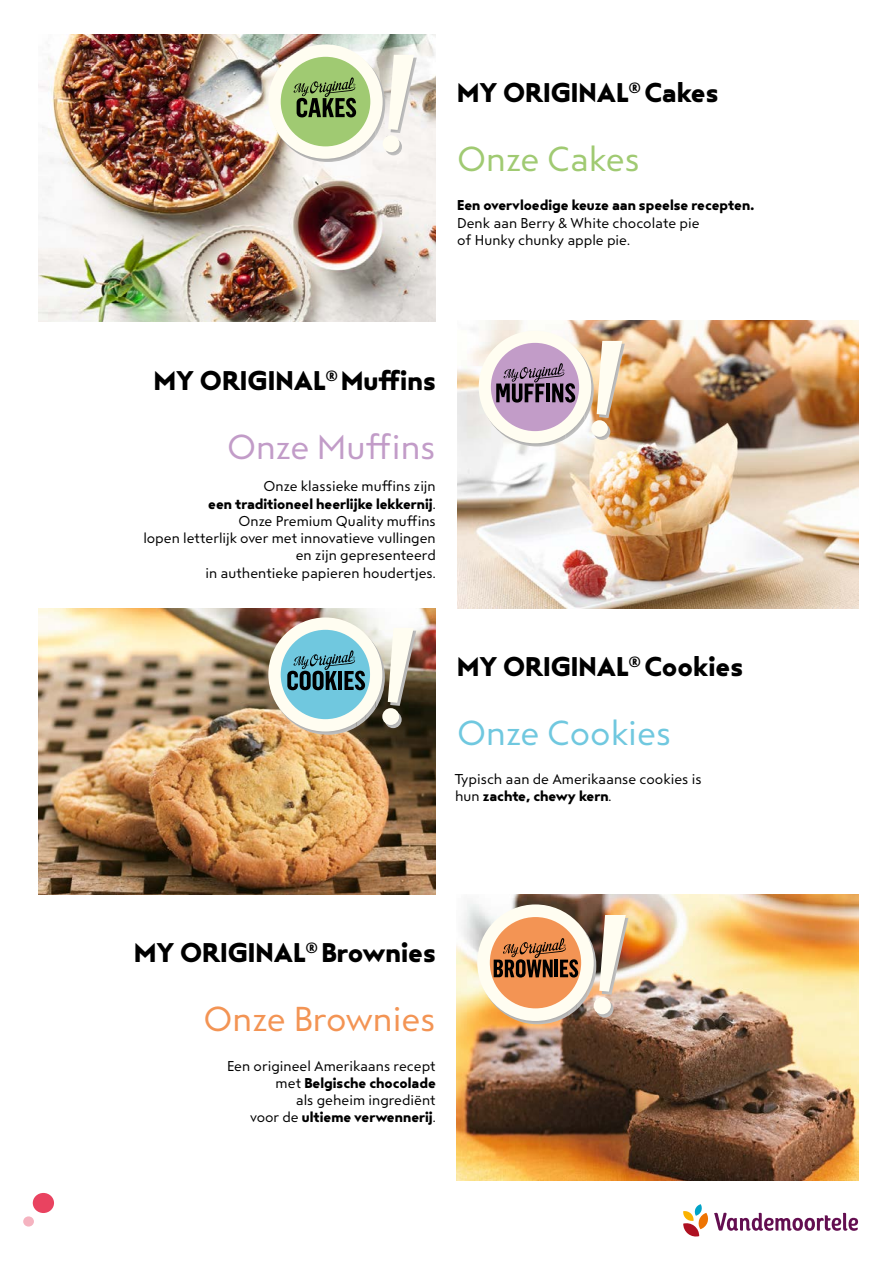
<style>
.page{position:relative;width:893px;height:1263px;background:#fff}
.page>*{position:absolute;margin:0;border:0;box-sizing:border-box;transform-origin:0 0}
.t1{font:34.5px "Steagal Re";color:#f39454}
.t2{font:34.5px "Steagal Re";color:#70c8df}
.t3{font:34.5px "Steagal Re";color:#c29cc8}
.t4{font:34.5px "Steagal Re";color:#a0ca72}
.t5{font:27px "Steagal Bo";color:#000}
.t6{font:14.25px/17.2px "Steagal Re";color:#000}
.t7{font:14.25px "Steagal Bo";color:#000}
.s1{font-family:"Steagal Re"}
</style>
<div class="page">
<svg style="left:683px;top:1204px;width:175px;height:33px"></svg>
<div style="left:33px;top:1193px;width:21px;height:20px;background:#e94360;border-radius:50%"></div>
<div style="left:23px;top:1216px;width:11px;height:10px;background:#f5b3c0;border-radius:50%"></div>
<img style="left:38px;top:34px;width:398px;height:288px">
<img style="left:38px;top:608px;width:398px;height:286px">
<img style="left:457px;top:320px;width:401px;height:288px">
<img style="left:457px;top:894px;width:401px;height:286px">
<img style="left:289px;top:47px;width:68px;height:115px">
<img style="left:356px;top:55px;width:10px;height:99px">
<img style="left:280px;top:62px;width:10px;height:85px">
<img style="left:366px;top:62px;width:10px;height:85px">
<img style="left:270px;top:73px;width:9px;height:63px">
<img style="left:376px;top:73px;width:9px;height:63px">
<img style="left:391px;top:58px;width:26px;height:75px">
<img style="left:385px;top:138px;width:17px;height:17px;border-radius:8px">
<div style="left:268px;top:44px;width:115px;height:115px;background:#fffdf1;border-radius:50%"></div>
<svg style="left:388px;top:55px;width:26px;height:75px"></svg>
<div style="left:383px;top:135px;width:16px;height:17px;background:#fffdf1;border-radius:50%"></div>
<div style="left:281px;top:57px;width:89px;height:89px;background:#a0ca72;border-radius:50%"></div>
<svg style="left:294px;top:77px;width:62px;height:40px"></svg>
<img style="left:499px;top:333px;width:67px;height:113px">
<img style="left:565px;top:341px;width:10px;height:98px">
<img style="left:490px;top:348px;width:10px;height:84px">
<img style="left:575px;top:348px;width:9px;height:84px">
<img style="left:481px;top:359px;width:9px;height:62px">
<img style="left:584px;top:359px;width:10px;height:62px">
<img style="left:599px;top:344px;width:26px;height:74px">
<img style="left:594px;top:423px;width:16px;height:17px;border-radius:8px">
<div style="left:479px;top:331px;width:112px;height:112px;background:#fffdf1;border-radius:50%"></div>
<svg style="left:597px;top:341px;width:25px;height:74px"></svg>
<div style="left:591px;top:420px;width:17px;height:17px;background:#fffdf1;border-radius:50%"></div>
<div style="left:491px;top:343px;width:88px;height:88px;background:#c29cc8;border-radius:50%"></div>
<svg style="left:496px;top:363px;width:79px;height:40px"></svg>
<img style="left:289px;top:620px;width:67px;height:115px">
<img style="left:356px;top:628px;width:10px;height:99px">
<img style="left:280px;top:635px;width:10px;height:85px">
<img style="left:366px;top:635px;width:9px;height:85px">
<img style="left:270px;top:646px;width:10px;height:63px">
<img style="left:375px;top:646px;width:10px;height:63px">
<img style="left:390px;top:631px;width:26px;height:75px">
<img style="left:385px;top:711px;width:17px;height:17px;border-radius:8px">
<div style="left:268px;top:617px;width:114px;height:114px;background:#fffdf1;border-radius:50%"></div>
<svg style="left:388px;top:628px;width:26px;height:75px"></svg>
<div style="left:382px;top:708px;width:17px;height:17px;background:#fffdf1;border-radius:50%"></div>
<div style="left:281px;top:630px;width:89px;height:89px;background:#70c8df;border-radius:50%"></div>
<svg style="left:287px;top:650px;width:78px;height:40px"></svg>
<img style="left:499px;top:907px;width:68px;height:117px">
<img style="left:567px;top:915px;width:10px;height:101px">
<img style="left:489px;top:922px;width:10px;height:87px">
<img style="left:577px;top:922px;width:10px;height:87px">
<img style="left:479px;top:933px;width:10px;height:65px">
<img style="left:587px;top:933px;width:9px;height:65px">
<img style="left:602px;top:918px;width:26px;height:77px">
<img style="left:596px;top:1000px;width:17px;height:17px;border-radius:9px">
<div style="left:477px;top:904px;width:117px;height:117px;background:#fffdf1;border-radius:50%"></div>
<svg style="left:599px;top:915px;width:27px;height:76px"></svg>
<div style="left:594px;top:997px;width:17px;height:17px;background:#fffdf1;border-radius:50%"></div>
<div style="left:490px;top:917px;width:91px;height:91px;background:#f39454;border-radius:50%"></div>
<svg style="left:494px;top:938px;width:84px;height:39px"></svg>
<h2 class="t5" style="left:457px;top:77px;width:263px">MY ORIGINAL<sup>®</sup> Cakes</h2>
<h1 class="t4" style="left:457px;top:140px;width:184px">Onze Cakes</h1>
<p class="t7" style="left:457px;top:197px;width:299px">Een overvloedige keuze aan speelse recepten.</p>
<p class="t6" style="left:457px;top:214px;width:244px">Denk aan Berry &amp; White chocolate pie of Hunky chunky apple pie.</p>
<h2 class="t5" style="left:154px;top:365px;width:283px">MY ORIGINAL<sup>®</sup> Muffins</h2>
<h1 class="t3" style="left:227px;top:428px;width:210px">Onze Muffins</h1>
<p class="t6" style="left:264px;top:478px;width:174px">Onze klassieke muffins zijn</p>
<p class="t7" style="left:208px;top:495px;width:229px">een traditioneel heerlijke lekkernij<span class="s1">.</span></p>
<p class="t6" style="left:143px;top:512px;width:294px;text-align:right">Onze Premium Quality muffins<br>lopen letterlijk over met innovatieve vullingen en zijn gepresenteerd<br>in authentieke papieren houdertjes.</p>
<h2 class="t5" style="left:457px;top:651px;width:288px">MY ORIGINAL<sup>®</sup> Cookies</h2>
<h1 class="t2" style="left:457px;top:714px;width:216px">Onze Cookies</h1>
<p class="t6" style="left:455px;top:771px;width:248px">Typisch aan de Amerikaanse cookies is</p>
<p class="t7" style="left:455px;top:788px;width:158px"><span class="s1">hun</span> zachte, chewy kern<span class="s1">.</span></p>
<h2 class="t5" style="left:134px;top:938px;width:303px">MY ORIGINAL<sup>®</sup> Brownies</h2>
<h1 class="t1" style="left:204px;top:1000px;width:234px">Onze Brownies</h1>
<p class="t6" style="left:227px;top:1057px;width:210px">Een origineel Amerikaans recept</p>
<p class="t7" style="left:276px;top:1075px;width:162px"><span class="s1">met</span> Belgische chocolade</p>
<p class="t6" style="left:296px;top:1092px;width:142px">als geheim ingrediënt</p>
<p class="t7" style="left:250px;top:1109px;width:187px"><span class="s1">voor de</span> ultieme verwennerij<span class="s1">.</span></p>
</div>
